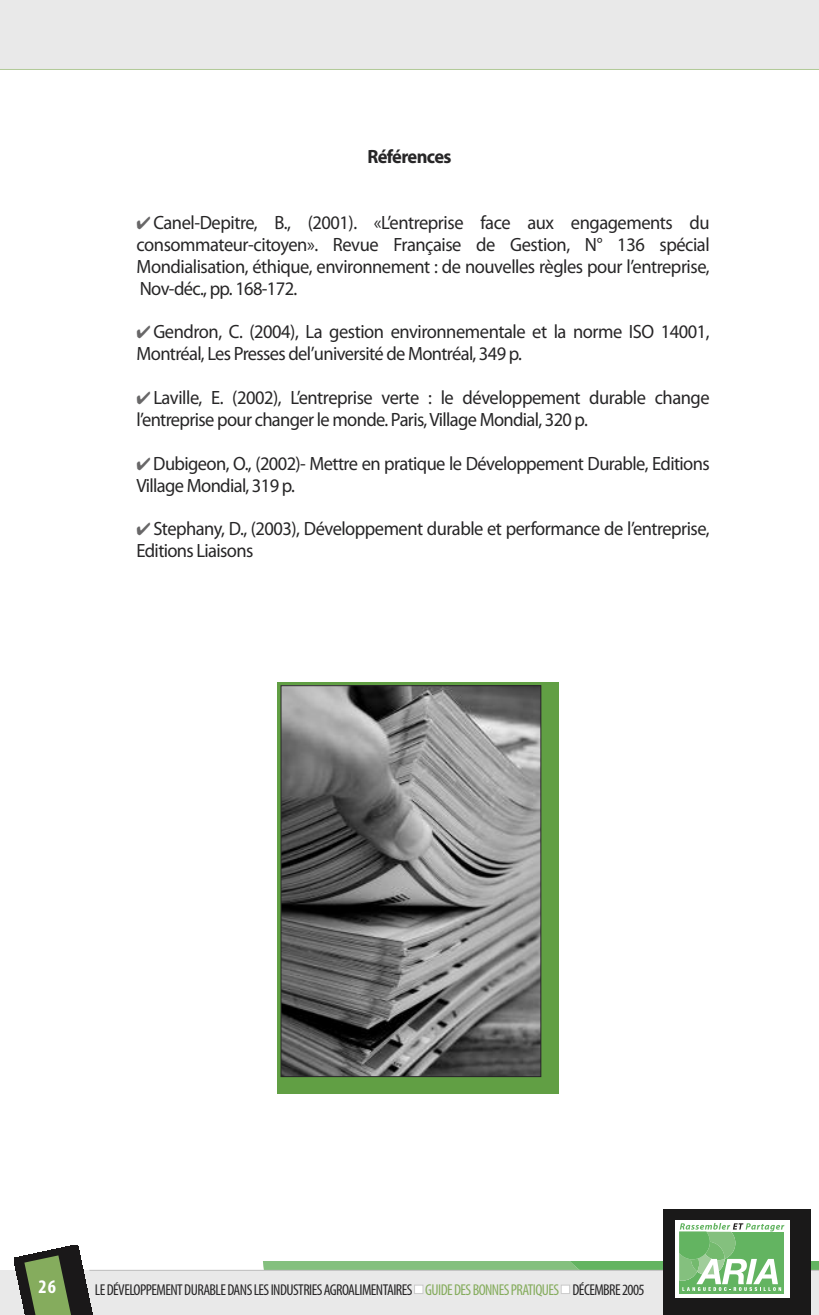
<style>
.page{position:relative;width:819px;height:1315px;background:#fff}
.page>*{position:absolute;margin:0;border:0;box-sizing:border-box;transform-origin:0 0}
.t1{font:19.25px/21.9px "Myriad Pro";letter-spacing:-.035em;color:#272627;scale:.96 1}
.t2{font:700 19.25px "Myriad Pro";letter-spacing:-.035em;color:#272627;scale:.96 1}
.t3{font:700 condensed 19.25px "Myriad Pro";color:#fff}
.t4{font:condensed 15.75px "Myriad Pro";letter-spacing:-.035em;color:#272627}
.s1{color:#686768}
.s2{color:#fff}
.s3{color:#85ac5d}
</style>
<div class="page">
<div style="left:0;top:1270px;width:819px;height:45px;background:#e9e9e9"></div>
<div style="left:0;top:0;width:819px;height:69px;background:#e9e9e9"></div>
<hr style="left:89px;top:1269px;width:730px;height:1px;background:#bebebe">
<img style="left:14px;top:1245px;width:79px;height:70px">
<svg style="left:24px;top:1255px;width:55px;height:60px;background:#5a7142"></svg>
<hr style="left:0;top:69px;width:819px;height:1px;background:#b1ca98">
<div style="left:663px;top:1291px;width:147px;height:24px;background:#1a1919"></div>
<div style="left:675px;top:1220px;width:114px;height:77px;background:linear-gradient(to right,#fff,#fff)"></div>
<div style="left:679px;top:1232px;width:105px;height:61px;background:#63b461"></div>
<svg style="left:370px;top:939px;width:449px;height:352px"></svg>
<img style="left:278px;top:682px;width:280px;height:412px">
<img style="left:283px;top:687px;width:256px;height:387px">
<div style="left:281px;top:685px;width:260px;height:391px;border:1px solid #272627"></div>
<p class="t2" style="left:367px;top:150px;width:89px">Références</p>
<p class="t1" style="left:136px;top:213px;width:598px;text-align:justify"><span class="s1">✔</span> Canel-Depitre, B., (2001). «L’entreprise face aux engagements du consommateur-citoyen». Revue Française de Gestion, N° 136 spécial Mondialisation, éthique, environnement : de nouvelles règles pour l’entreprise, Nov-déc., pp. 168-172.</p>
<p class="t1" style="left:136px;top:322px;width:598px"><span class="s1">✔</span> Gendron, C. (2004), La gestion environnementale et la norme ISO 14001,<br>Montréal, Les Presses del’université de Montréal, 349 p.</p>
<p class="t1" style="left:136px;top:388px;width:598px"><span class="s1">✔</span> Laville, E. (2002), L’entreprise verte : le développement durable change l’entreprise pour changer le monde. Paris,Village Mondial, 320 p.</p>
<p class="t1" style="left:136px;top:454px;width:598px"><span class="s1">✔</span> Dubigeon, O., (2002)- Mettre en pratique le Développement Durable, Editions<br>Village Mondial, 319 p.</p>
<p class="t1" style="left:136px;top:519px;width:598px"><span class="s1">✔</span> Stephany, D., (2003), Développement durable et performance de l’entreprise,<br>Editions Liaisons</p>
<p class="t3" style="left:38px;top:1280px;width:19px">26</p>
<p class="t4" style="left:95px;top:1283px;width:551px">LEDÉVELOPPEMENTDURABLEDANSLESINDUSTRIESAGROALIMENTAIRES <span class="s2">■</span> <span class="s3">GUIDEDESBONNESPRATIQUES</span><span class="s2">■</span> DÉCEMBRE2005</p>
</div>
